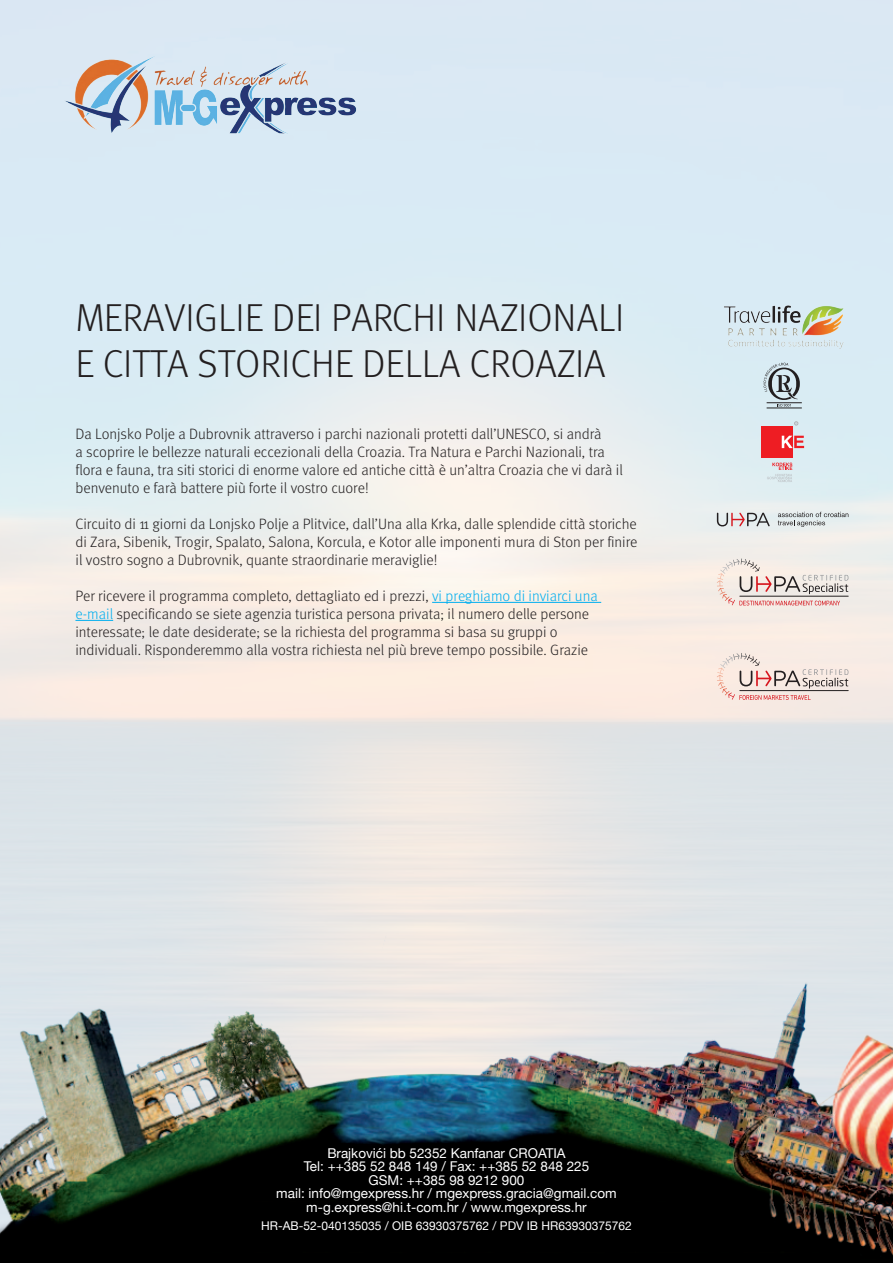
<style>
.page{position:relative;width:893px;height:1263px;background:#fff}
.page>*{position:absolute;margin:0;border:0;box-sizing:border-box;transform-origin:0 0}
.t1{font:300 39px/46.8px "FF Meta Pro";color:#231f20}
.t2{font:300 15px/18px "FF Meta Pro";color:#231f20}
.t3{font:13.5px/13.5px "Helvetica Neue";color:#fff;text-align:center}
.t4{font:12px "Helvetica Neue";color:#fff}
.s1{color:#00aeef}
</style>
<div class="page">
<img style="left:0;top:0;width:893px;height:766px">
<img style="left:0;top:766px;width:893px;height:497px">
<img style="left:51px;top:32px;width:321px;height:142px">
<div style="left:761px;top:426px;width:31px;height:31px;background:#ee1d23"></div>
<svg style="left:782px;top:436px;width:22px;height:12px"></svg>
<svg style="left:767px;top:463px;width:25px;height:19px"></svg>
<svg style="left:794px;top:422px;width:4px;height:3px"></svg>
<hr style="left:767px;top:402px;width:35px;height:1px;background:#231f20">
<svg style="left:763px;top:363px;width:37px;height:44px"></svg>
<hr style="left:767px;top:408px;width:35px;height:1px;background:#231f20">
<svg style="left:717px;top:513px;width:53px;height:13px"></svg>
<svg style="left:778px;top:512px;width:70px;height:15px"></svg>
<svg style="left:717px;top:558px;width:131px;height:47px"></svg>
<svg style="left:717px;top:653px;width:131px;height:47px"></svg>
<img style="left:718px;top:301px;width:129px;height:50px">
<hr style="left:432px;top:602px;width:169px;height:1px;background:#00aeef">
<hr style="left:75px;top:620px;width:38px;height:1px;background:#00aeef">
<h1 class="t1" style="left:75px;top:292px;width:551px">MERAVIGLIE DEI PARCHI NAZIONALI<br>E CITTA STORICHE DELLA CROAZIA</h1>
<p class="t2" style="left:75px;top:424px;width:549px">Da Lonjsko Polje a Dubrovnik attraverso i parchi nazionali protetti dall’UNESCO, si andrà<br>a scoprire le bellezze naturali eccezionali della Croazia. Tra Natura e Parchi Nazionali, tra flora e fauna, tra siti storici di enorme valore ed antiche città è un’altra Croazia che vi darà il benvenuto e farà battere più forte il vostro cuore!</p>
<p class="t2" style="left:75px;top:514px;width:563px;text-align:justify">Circuito di 11 giorni da Lonjsko Polje a Plitvice, dall’Una alla Krka, dalle splendide città storiche di Zara, Sibenik, Trogir, Spalato, Salona, Korcula, e Kotor alle imponenti mura di Ston per finire il vostro sogno a Dubrovnik, quante straordinarie meraviglie!</p>
<p class="t2" style="left:75px;top:586px;width:524px">Per ricevere il programma completo, dettagliato ed i prezzi, <span class="s1">vi preghiamo di inviarci una e-mail</span> specificando se siete agenzia turistica persona privata; il numero delle persone interessate; le date desiderate; se la richiesta del programma si basa su gruppi o individuali. Risponderemmo alla vostra richiesta nel più breve tempo possibile. Grazie</p>
<p class="t3" style="left:276px;top:1147px;width:342px">Brajkovići bb 52352 Kanfanar CROATIA<br>Tel: ++385 52 848 149 / Fax: ++385 52 848 225<br>GSM: ++385 98 9212 900<br>mail: info@mgexpress.hr / mgexpress.gracia@gmail.com m-g.express@hi.t-com.hr / www.mgexpress.hr</p>
<p class="t4" style="left:261px;top:1217px;width:372px">HR-AB-52-040135035 / OIB 63930375762 / PDV IB HR63930375762</p>
</div>
